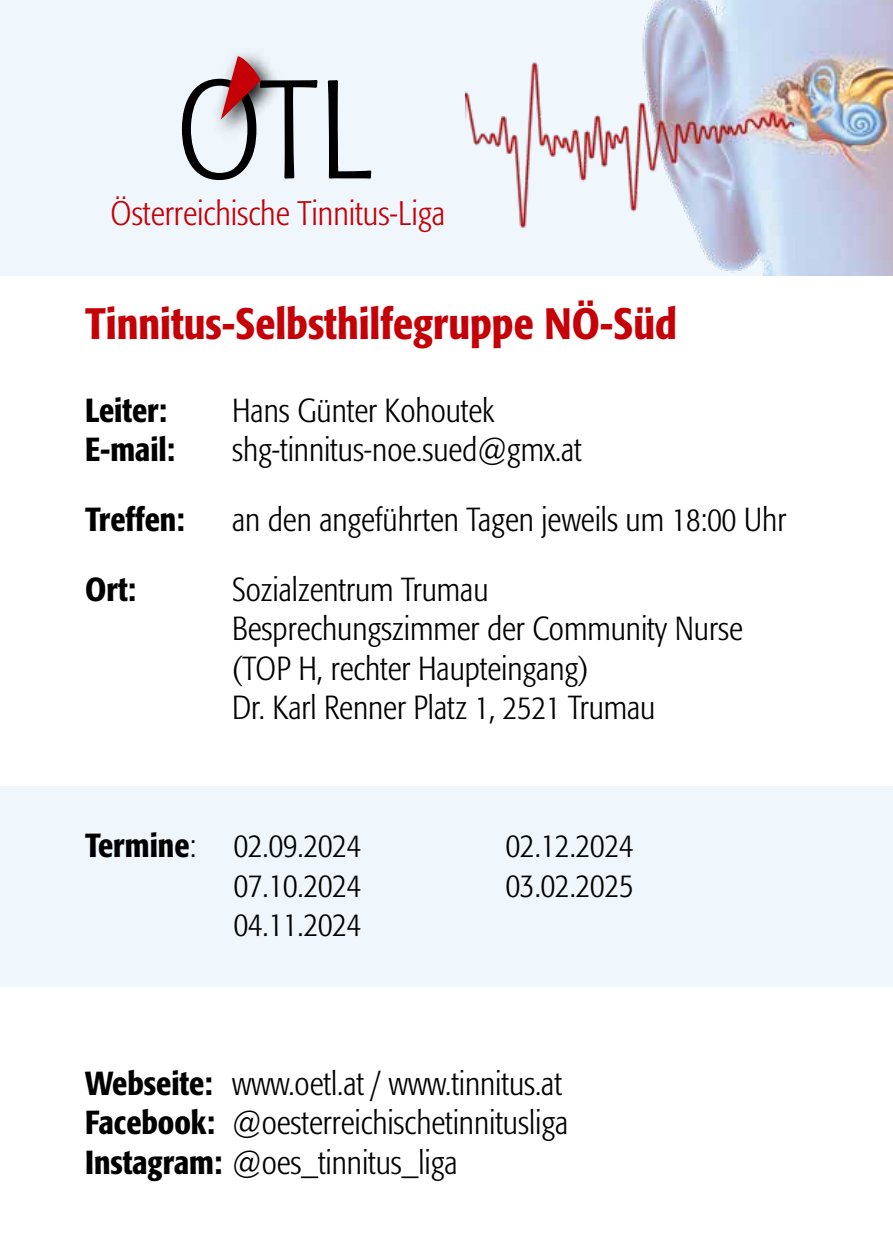
<style>
.page{position:relative;width:893px;height:1259px;background:#fff}
.page>*{position:absolute;margin:0;border:0;box-sizing:border-box;transform-origin:0 0}
.t1{font:300 condensed 138.6px "Formata";color:#000}
.t2{font:500 condensed 43.5px "Formata";color:#c50006}
.t3{font:300 condensed 33.6px "Formata";color:#c50006}
.t4{font:300 condensed 33px/39.6px "Formata";color:#000}
.t5{font:500 condensed 33px "Formata";color:#000}
.s1{font-weight:500}
</style>
<div class="page">
<div style="left:0;top:0;width:893px;height:276px;background:#eff7fd"></div>
<img style="left:465px;top:0;width:428px;height:276px">
<svg style="left:217px;top:53px;width:60px;height:78px"></svg>
<svg style="left:221px;top:56px;width:40px;height:64px"></svg>
<div style="left:0;top:786px;width:893px;height:200px;background:#eff7fd"></div>
<h1 class="t1" style="left:176px;top:50px;width:200px">OTL</h1>
<p class="t3" style="left:111px;top:194px;width:336px">Österreichische Tinnitus-Liga</p>
<h2 class="t2" style="left:85px;top:297px;width:593px">Tinnitus-Selbsthilfegruppe NÖ-Süd</h2>
<p class="t5" style="left:85px;top:390px;width:84px">Leiter:</p>
<p class="t4" style="left:232px;top:391px;width:264px">Hans Günter Kohoutek</p>
<p class="t5" style="left:85px;top:430px;width:92px">E-mail:</p>
<p class="t4" style="left:232px;top:430px;width:351px">shg-tinnitus-noe.sued@gmx.at</p>
<p class="t5" style="left:85px;top:499px;width:101px">Treffen:</p>
<p class="t4" style="left:232px;top:500px;width:556px">an den angeführten Tagen jeweils um 18:00 Uhr</p>
<p class="t5" style="left:85px;top:569px;width:52px">Ort:</p>
<p class="t4" style="left:232px;top:569px;width:512px">Sozialzentrum Trumau<br>Besprechungszimmer der Community Nurse (TOP H, rechter Haupteingang)<br>Dr. Karl Renner Platz 1, 2521 Trumau</p>
<p class="t4" style="left:234px;top:826px;width:129px;text-align:justify;text-indent:-149px"><span class="s1">Termine</span>: 02.09.2024<br>07.10.2024<br>04.11.2024</p>
<p class="t4" style="left:506px;top:826px;width:129px">02.12.2024<br>03.02.2025</p>
<p class="t4" style="left:85px;top:1063px;width:485px"><span class="s1">Webseite:</span> www.oetl.at / www.tinnitus.at<br><span class="s1">Facebook:</span> @oesterreichischetinnitusliga<br><span class="s1">Instagram:</span> @oes_tinnitus_liga</p>
</div>
